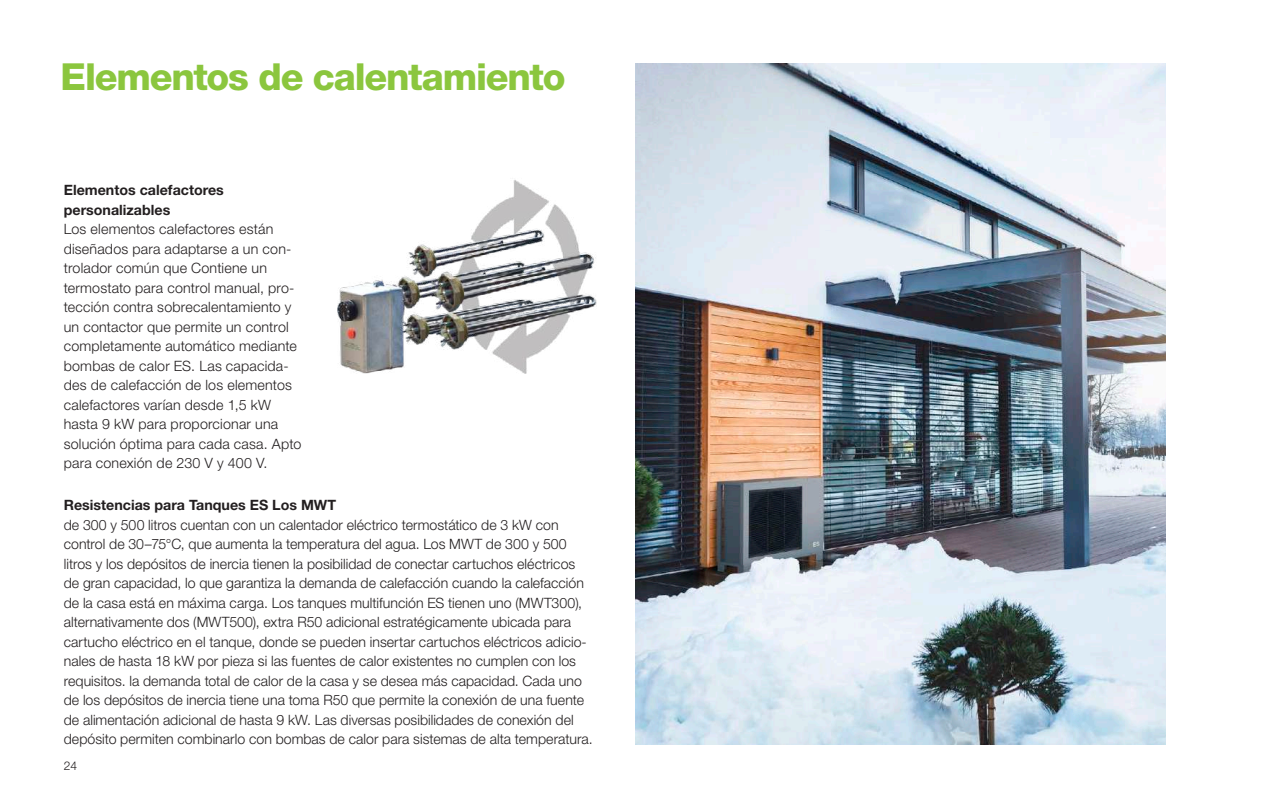
<style>
.page{position:relative;width:1263px;height:808px;background:#fff}
.page>*{position:absolute;margin:0;border:0;box-sizing:border-box;transform-origin:0 0}
.t1{font:800 37.35px "Helvetica Neue LT Std";letter-spacing:-.035em;color:#8bc63e}
.t2{font:300 14.25px/19.5px "Helvetica Neue LT Std";letter-spacing:.005em;color:#231f20}
.t3{font:700 14.25px/19.5px "Helvetica Neue LT Std";color:#231f20}
.t4{font:300 12px "Helvetica Neue LT Std";color:#231f20}
</style>
<div class="page">
<img style="left:337px;top:180px;width:260px;height:194px">
<img style="left:636px;top:64px;width:529px;height:680px">
<h1 class="t1" style="left:61px;top:55px;width:506px">Elementos de calentamiento</h1>
<p class="t3" style="left:64px;top:180px;width:162px">Elementos calefactores personalizables</p>
<p class="t2" style="left:64px;top:219px;width:239px">Los elementos calefactores están diseñados para adaptarse a un con&shy;trolador común que Contiene un termostato para control manual, pro&shy;tección contra sobrecalentamiento y un contactor que permite un control completamente automático mediante bombas de calor ES. Las capacida&shy;des de calefacción de los elementos calefactores varían desde 1,5 kW hasta 9 kW para proporcionar una solución óptima para cada casa. Apto para conexión de 230 V y 400 V.</p>
<p class="t3" style="left:64px;top:495px;width:274px">Resistencias para Tanques ES Los MWT</p>
<p class="t2" style="left:64px;top:515px;width:530px">de 300 y 500 litros cuentan con un calentador eléctrico termostático de 3 kW con control de 30–75°C, que aumenta la temperatura del agua. Los MWT de 300 y 500 litros y los depósitos de inercia tienen la posibilidad de conectar cartuchos eléctricos de gran capacidad, lo que garantiza la demanda de calefacción cuando la calefacción de la casa está en máxima carga. Los tanques multifunción ES tienen uno (MWT300), alternativamente dos (MWT500), extra R50 adicional estratégicamente ubicada para cartucho eléctrico en el tanque, donde se pueden insertar cartuchos eléctricos adicio&shy;nales de hasta 18 kW por pieza si las fuentes de calor existentes no cumplen con los requisitos. la demanda total de calor de la casa y se desea más capacidad. Cada uno de los depósitos de inercia tiene una toma R50 que permite la conexión de una fuente de alimentación adicional de hasta 9 kW. Las diversas posibilidades de conexión del depósito permiten combinarlo con bombas de calor para sistemas de alta temperatura.</p>
<p class="t4" style="left:64px;top:758px;width:15px">24</p>
</div>
